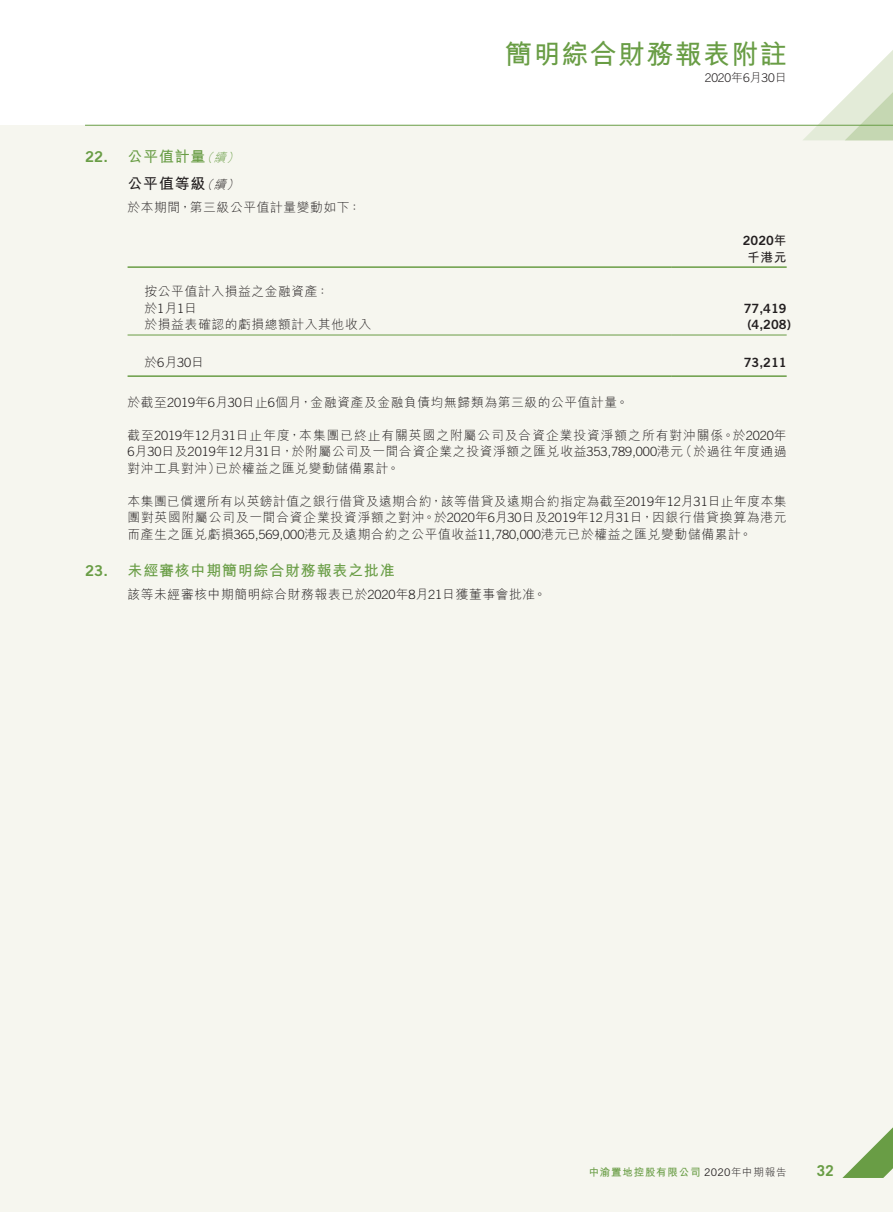
<style>
.page{position:relative;width:893px;height:1212px;background:#fff}
.page>*{position:absolute;margin:0;border:0;box-sizing:border-box;transform-origin:0 0}
.t1{font:700 27px "M Hei HK";letter-spacing:.05em;color:#699d45}
.Heading_1{font:700 15px "M Hei HK";letter-spacing:.05em;color:#699d45}
.Heading_1-2{font:15px "Trade Gothic LT Std Bd 2";color:#699d45}
.Heading_2{font:700 15px "M Hei HK";letter-spacing:.05em;color:#231f20}
.t2{font:700 15px "Trade Gothic LT Std";color:#699d45}
.Body_Text{font:300 12.75px/16.5px "M Hei HK";letter-spacing:.05em;color:#231f20}
.Body_Text-2{font:300 12.75px/16.5px "M Hei HK";letter-spacing:.075em;color:#231f20;text-align:right}
.Body_Text-3{font:12.75px "Trade Gothic LT Std Bd 2";color:#231f20}
.Body_Text-4{font:700 12.75px "M Hei HK";color:#231f20}
.t3{font:300 12px "Trade Gothic LT Std";letter-spacing:-.005em;color:#231f20}
.Heading_1-3{font:italic 300 12px "M Hei HK";color:#699d45}
.Heading_2-2{font:italic 300 12px "M Hei HK";color:#231f20}
.t4{font:700 10.5px "M Hei HK";letter-spacing:.075em;color:#699d45}
.s1{font-family:"M Hei HK"}
.s2{font-family:"Trade Gothic LT Std"}
.s3{font-family:"M Hei HK";font-weight:700}
.s4{font-family:"Trade Gothic LT Std";font-weight:400;color:#231f20}
.s5{font-weight:300;color:#231f20}
</style>
<div class="page">
<div style="left:0;top:125px;width:893px;height:1087px;background:#f6f6ef"></div>
<svg style="left:802px;top:50px;width:91px;height:90px"></svg>
<hr style="left:85px;top:125px;width:808px;height:1px;background:#699d45">
<svg style="left:842px;top:1127px;width:51px;height:51px"></svg>
<hr style="left:128px;top:266px;width:544px;height:2px;background:#699d45">
<hr style="left:672px;top:266px;width:115px;height:2px;background:#699d45">
<hr style="left:128px;top:335px;width:544px;height:1px;background:#699d45">
<hr style="left:672px;top:335px;width:115px;height:1px;background:#699d45">
<hr style="left:128px;top:375px;width:544px;height:2px;background:#699d45">
<hr style="left:672px;top:375px;width:115px;height:2px;background:#699d45">
<h1 class="t1" style="left:505px;top:34px;width:283px">簡明綜合財務報表附註</h1>
<p class="t3" style="left:705px;top:70px;width:83px">2020<span class="s1">年月</span>6 30<span class="s1">日</span></p>
<p class="Heading_1-2" style="left:85px;top:148px;width:24px">22.</p>
<p class="Heading_1-2" style="left:85px;top:561px;width:24px">23.</p>
<p class="Heading_1" style="left:128px;top:146px;width:80px">公平值計量</p>
<p class="Heading_1-3" style="left:214px;top:152px;width:17px">續</p>
<p class="Heading_1-3" style="left:201px;top:152px;width:17px">（</p>
<p class="Heading_1-3" style="left:227px;top:152px;width:17px">(</p>
<p class="Heading_2" style="left:128px;top:173px;width:80px">公平值等級</p>
<p class="Body_Text" style="left:128px;top:199px;width:235px">於本期間，第三級公平值計量變動如下：</p>
<p class="Heading_2-2" style="left:214px;top:179px;width:17px">續</p>
<p class="Heading_2-2" style="left:201px;top:179px;width:17px">（</p>
<p class="Heading_2-2" style="left:227px;top:179px;width:17px">(</p>
<p class="Body_Text" style="left:145px;top:283px;width:186px">按公平值計入損益之金融資產：</p>
<p class="Body_Text" style="left:145px;top:300px;width:54px">於月<span class="s2">1</span> 日<span class="s2">1</span></p>
<p class="Body_Text" style="left:145px;top:316px;width:228px">於損益表確認的虧損總額計入其他收入</p>
<p class="Body_Text-3" style="left:743px;top:233px;width:45px">2020<span class="s3">年</span></p>
<p class="Body_Text-4" style="left:747px;top:248px;width:41px">千港元</p>
<p class="Body_Text-3" style="left:744px;top:300px;width:44px">77,419</p>
<p class="Body_Text-3" style="left:747px;top:317px;width:45px">)4,208(</p>
<p class="Body_Text" style="left:145px;top:354px;width:61px">於月<span class="s2">6 30</span>日</p>
<p class="Body_Text" style="left:128px;top:393px;width:502px">於截至<span class="s2">2019</span>年月<span class="s2">6 30</span>日止<span class="s2">6</span>個月，金融資產及金融負債均無歸類為第三級的公平值計量。</p>
<p class="Body_Text-2" style="left:128px;top:426px;width:661px">截至<span class="s2">2019</span>年<span class="s2">12</span>月<span class="s2">31</span>日止年度，本集團已終止有關英國之附屬公司及合資企業投資淨額之所有對沖關係。於<span class="s2">2020</span>年（於過往年度通過</p>
<p class="Body_Text-3" style="left:744px;top:354px;width:44px">73,211</p>
<p class="Body_Text" style="left:215px;top:443px;width:469px;text-indent:-88px">月<span class="s2">6 30</span>日及<span class="s2">2019</span>年<span class="s2">12</span>月<span class="s2">31</span>日，於附屬公司及一間合資企業之投資淨額之匯兌收益<span class="s2">353,789,000</span>港元已於權益之匯兌變動儲備累計。</p>
<p class="Body_Text" style="left:128px;top:459px;width:94px">對沖工具對沖）</p>
<p class="Body_Text" style="left:128px;top:492px;width:661px;text-align:justify">本集團已償還所有以英鎊計值之銀行借貸及遠期合約，該等借貸及遠期合約指定為截至<span class="s2">2019</span>年<span class="s2">12</span>月<span class="s2">31</span>日止年度本集團對英國附屬公司及一間合資企業投資淨額之對沖。於<span class="s2">2020</span>年月<span class="s2">6 30</span>日及<span class="s2">2019</span>年<span class="s2">12</span>月<span class="s2">31</span>日，因銀行借貸換算為港元而產生之匯兌虧損<span class="s2">365,569,000</span>港元及遠期合約之公平值收益<span class="s2">11,780,000</span>港元已於權益之匯兌變動儲備累計。</p>
<p class="Heading_1" style="left:128px;top:559px;width:269px">未經審核中期簡明綜合財務報表之批准</p>
<p class="Body_Text" style="left:128px;top:586px;width:420px">該等未經審核中期簡明綜合財務報表已於<span class="s2">2020</span>年月<span class="s2">8 21</span>日獲董事會批准。</p>
<p class="t4" style="left:589px;top:1164px;width:199px">中渝置地控股有限公司 <span class="s4">2020</span><span class="s5">年中期報告</span></p>
<p class="t2" style="left:817px;top:1162px;width:19px">32</p>
</div>
